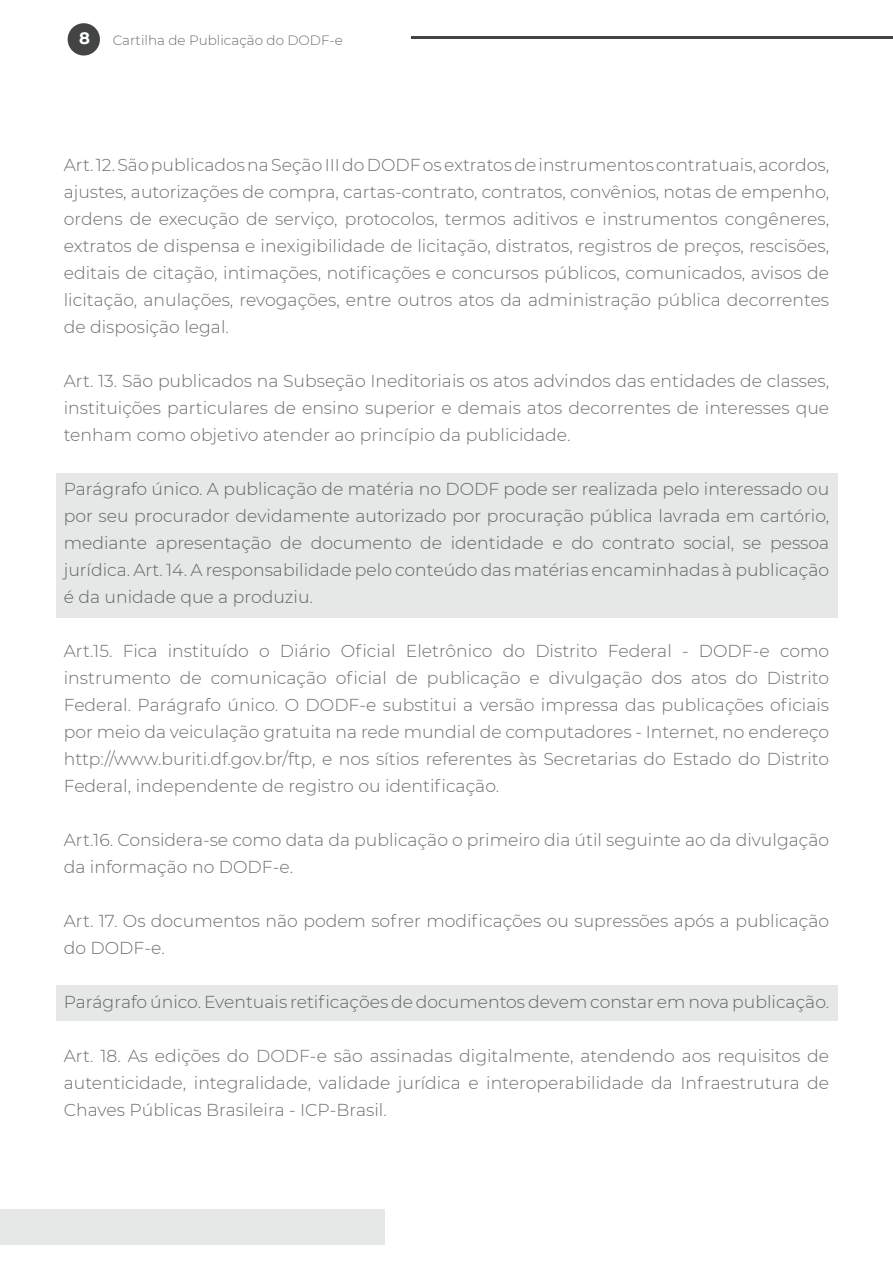
<style>
.page{position:relative;width:893px;height:1263px;background:#fff}
.page>*{position:absolute;margin:0;border:0;box-sizing:border-box;transform-origin:0 0}
.body_text{font:300 17.25px/27px "Montserrat";color:#6c6d70;text-align:justify}
.t1{font:700 16.5px "Montserrat";color:#fff}
.t2{font:300 13.5px "Montserrat";color:#6c6d70}
</style>
<div class="page">
<div style="left:68px;top:23px;width:32px;height:33px;background:#434545;border-radius:50%"></div>
<hr style="left:412px;top:36px;width:481px;height:3px;background:#434545">
<div style="left:0;top:1209px;width:385px;height:35px;background:#e5e8e7"></div>
<div style="left:56px;top:473px;width:782px;height:145px;background:#e5e8e7"></div>
<div style="left:56px;top:985px;width:782px;height:35px;background:#e5e8e7"></div>
<p class="t1" style="left:79px;top:27px;width:12px">8</p>
<p class="t2" style="left:113px;top:31px;width:232px">Cartilha de Publicação do DODF-e</p>
<p class="body_text" style="left:64px;top:151px;width:767px">Art. 12. São publicados na Seção III do DODF os extratos de instrumentos contratuais, acordos, ajustes, autorizações de compra, cartas-contrato, contratos, convênios, notas de empenho, ordens de execução de serviço, protocolos, termos aditivos e instrumentos congêneres, extratos de dispensa e inexigibilidade de licitação, distratos, registros de preços, rescisões, editais de citação, intimações, notificações e concursos públicos, comunicados, avisos de licitação, anulações, revogações, entre outros atos da administração pública decorrentes de disposição legal.</p>
<p class="body_text" style="left:64px;top:367px;width:767px">Art. 13. São publicados na Subseção Ineditoriais os atos advindos das entidades de classes, instituições particulares de ensino superior e demais atos decorrentes de interesses que tenham como objetivo atender ao princípio da publicidade.</p>
<p class="body_text" style="left:64px;top:475px;width:767px">Parágrafo único. A publicação de matéria no DODF pode ser realizada pelo interessado ou por seu procurador devidamente autorizado por procuração pública lavrada em cartório, mediante apresentação de documento de identidade e do contrato social, se pessoa jurídica. Art. 14. A responsabilidade pelo conteúdo das matérias encaminhadas à publicação é da unidade que a produziu.</p>
<p class="body_text" style="left:64px;top:637px;width:767px">Art.15. Fica instituído o Diário Oficial Eletrônico do Distrito Federal - DODF-e como instrumento de comunicação oficial de publicação e divulgação dos atos do Distrito Federal. Parágrafo único. O DODF-e substitui a versão impressa das publicações oficiais por meio da veiculação gratuita na rede mundial de computadores - Internet, no endereço http://www.buriti.df.gov.br/ftp, e nos sítios referentes às Secretarias do Estado do Distrito Federal, independente de registro ou identificação.</p>
<p class="body_text" style="left:64px;top:826px;width:767px">Art.16. Considera-se como data da publicação o primeiro dia útil seguinte ao da divulgação da informação no DODF-e.</p>
<p class="body_text" style="left:64px;top:907px;width:767px">Art. 17. Os documentos não podem sofrer modificações ou supressões após a publicação do DODF-e.</p>
<p class="body_text" style="left:64px;top:988px;width:767px">Parágrafo único. Eventuais retificações de documentos devem constar em nova publicação.</p>
<p class="body_text" style="left:64px;top:1042px;width:767px">Art. 18. As edições do DODF-e são assinadas digitalmente, atendendo aos requisitos de autenticidade, integralidade, validade jurídica e interoperabilidade da Infraestrutura de Chaves Públicas Brasileira - ICP-Brasil.</p>
</div>
